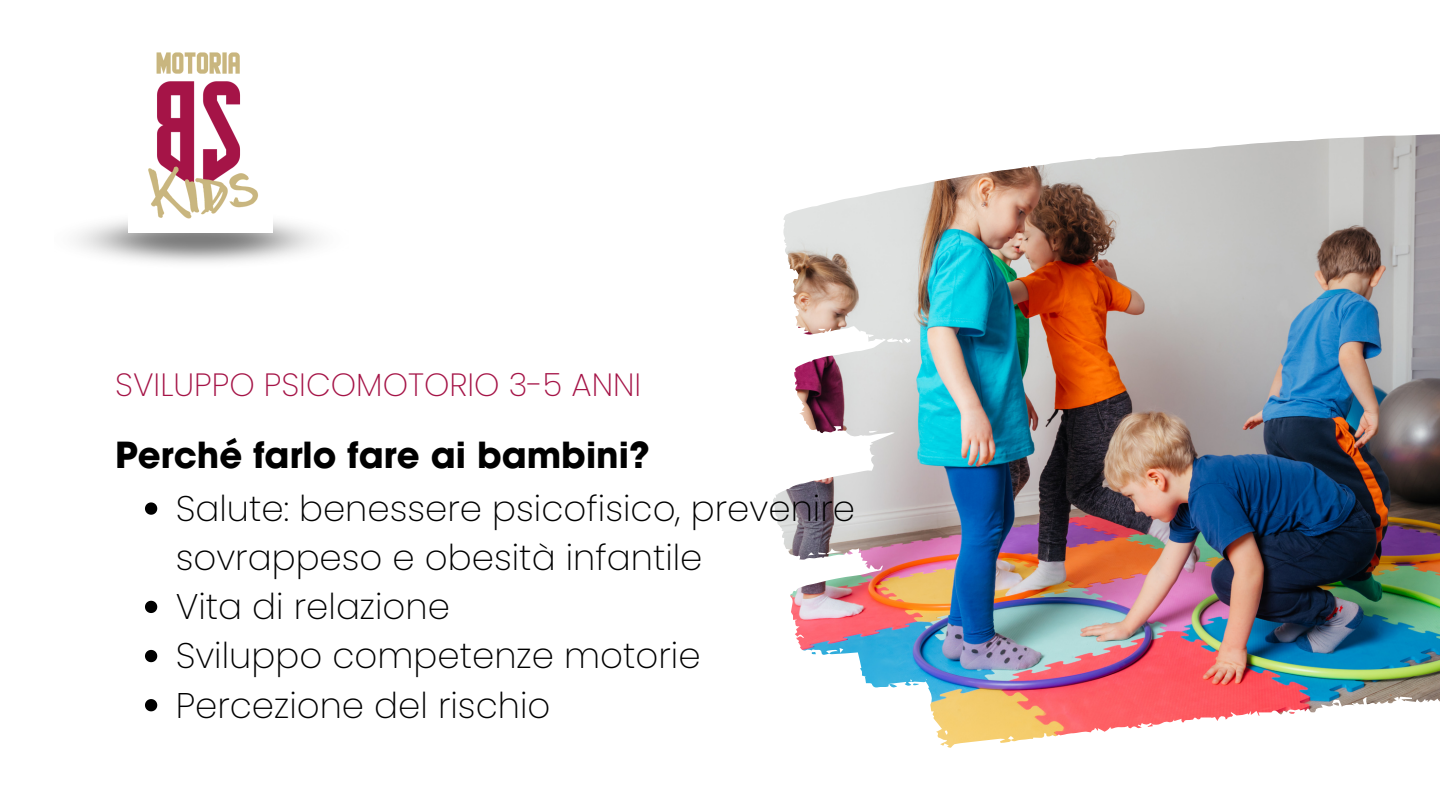
<style>
.page{position:relative;width:1440px;height:810px;background:#fff}
.page>*{position:absolute;margin:0;border:0;box-sizing:border-box;transform-origin:0 0}
.t1{font:200 35.6px/49.2px "Poppins";color:#000}
.t2{font:700 35.6px "ITC Avant Garde Std";color:#000}
.t3{font:200 32.2px "Poppins";color:#a51447}
</style>
<div class="page">
<img style="left:149px;top:134px;width:1291px;height:614px">
<img style="left:76px;top:208px;width:272px;height:65px">
<div style="left:128px;top:36px;width:145px;height:196px;background:#fff"></div>
<img style="left:148px;top:52px;width:110px;height:167px">
<svg style="left:145px;top:502px;width:12px;height:13px"></svg>
<svg style="left:145px;top:601px;width:12px;height:12px"></svg>
<svg style="left:145px;top:650px;width:12px;height:12px"></svg>
<svg style="left:145px;top:699px;width:12px;height:12px"></svg>
<p class="t3" style="left:115px;top:363px;width:528px">SVILUPPO PSICOMOTORIO 3-5 ANNI</p>
<p class="t2" style="left:115px;top:442px;width:536px">Perché farlo fare ai bambini?</p>
<p class="t1" style="left:176px;top:484px;width:681px">Salute: benessere psicofisico, prevenire sovrappeso e obesità infantile<br>Vita di relazione<br>Sviluppo competenze motorie<br>Percezione del rischio</p>
</div>
